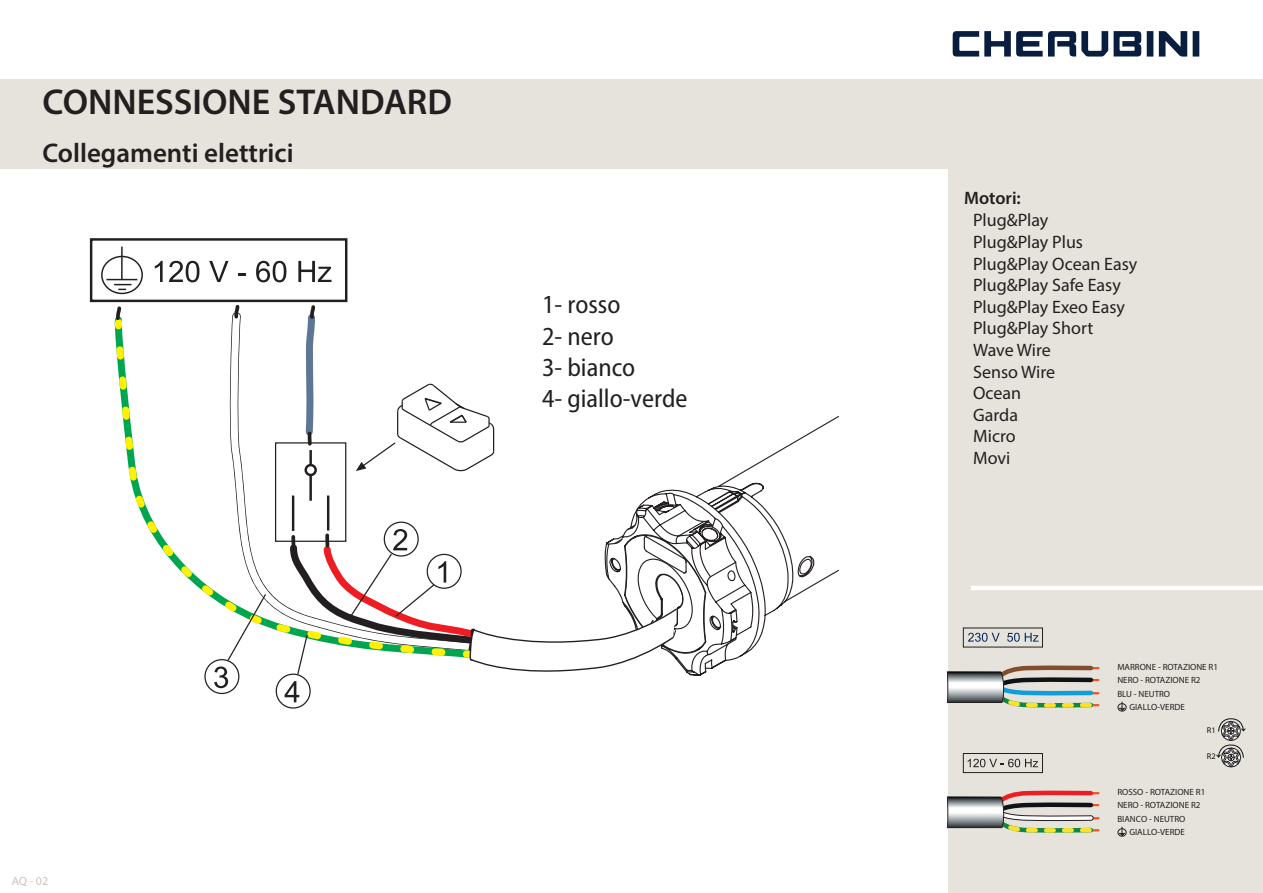
<style>
.page{position:relative;width:1263px;height:893px;background:#fff}
.page>*{position:absolute;margin:0;border:0;box-sizing:border-box;transform-origin:0 0}
.t1{font:600 36px "Myriad Pro";color:#231f20}
.t2{font:600 27px "Myriad Pro";color:#231f20}
.t3{font:semi-condensed 26.1px/31.3px "Myriad Pro";color:#231f20}
.t4{font:18px/21.6px "Myriad Pro";color:#231f20}
.t5{font:600 18px "Myriad Pro";color:#231f20}
.t6{font:12px "Myriad Pro";color:#cfc3bc}
.t7{font:9px/13.5px "Myriad Pro";color:#231f20}
.t8{font:8.4px "Myriad Pro";color:#101315}
</style>
<div class="page">
<div style="left:948px;top:167px;width:315px;height:726px;background:#e6e2dc"></div>
<svg style="left:968px;top:633px;width:70px;height:9px"></svg>
<div style="left:963px;top:753px;width:80px;height:20px;border:1px solid #231f20"></div>
<svg style="left:968px;top:759px;width:70px;height:8px"></svg>
<hr style="left:971px;top:586px;width:292px;height:4px;background:#fff">
<svg style="left:1216px;top:718px;width:30px;height:50px"></svg>
<div style="left:276px;top:674px;width:35px;height:35px;border:1px solid #231f20;border-radius:50%"></div>
<hr style="left:106px;top:279px;width:31px;height:1px;background:#231f20">
<svg style="left:114px;top:284px;width:17px;height:6px"></svg>
<hr style="left:121px;top:246px;width:2px;height:33px;background:#231f20">
<div style="left:101px;top:256px;width:42px;height:38px;border:1px solid #231f20;border-radius:50%"></div>
<div style="left:90px;top:238px;width:257px;height:64px;border:2px solid #231f20"></div>
<svg style="left:114px;top:304px;width:698px;height:398px"></svg>
<svg style="left:155px;top:261px;width:8px;height:21px"></svg>
<svg style="left:169px;top:261px;width:30px;height:21px"></svg>
<svg style="left:209px;top:261px;width:20px;height:21px"></svg>
<svg style="left:238px;top:273px;width:8px;height:3px"></svg>
<svg style="left:256px;top:261px;width:30px;height:21px"></svg>
<svg style="left:298px;top:261px;width:33px;height:21px"></svg>
<svg style="left:947px;top:790px;width:151px;height:43px"></svg>
<div style="left:1118px;top:829px;width:8px;height:7px;border:1px solid #231f20;border-radius:50%"></div>
<svg style="left:1119px;top:827px;width:6px;height:9px"></svg>
<svg style="left:947px;top:665px;width:151px;height:43px"></svg>
<div style="left:1118px;top:703px;width:8px;height:8px;border:1px solid #231f20;border-radius:50%"></div>
<svg style="left:1119px;top:702px;width:6px;height:9px"></svg>
<div style="left:0;top:79px;width:1263px;height:89px;background:#e6e2dc"></div>
<div style="left:1193px;top:31px;width:6px;height:26px;background:#091e3f"></div>
<div style="left:1147px;top:31px;width:6px;height:26px;background:#091e3f"></div>
<svg style="left:1159px;top:31px;width:28px;height:26px"></svg>
<svg style="left:953px;top:31px;width:188px;height:26px"></svg>
<h1 class="t1" style="left:42px;top:79px;width:411px">CONNESSIONE STANDARD</h1>
<h2 class="t2" style="left:42px;top:135px;width:253px">Collegamenti elettrici</h2>
<h3 class="t3" style="left:542px;top:289px;width:147px">1- rosso<br>2- nero<br>3- bianco<br>4- giallo-verde</h3>
<p class="t6" style="left:12px;top:874px;width:38px">AQ - 02</p>
<p class="t5" style="left:964px;top:186px;width:58px">Motori:</p>
<p class="t4" style="left:973px;top:209px;width:166px">Plug&amp;Play<br>Plug&amp;Play Plus<br>Plug&amp;Play Ocean Easy<br>Plug&amp;Play Safe Easy<br>Plug&amp;Play Exeo Easy<br>Plug&amp;Play Short<br>Wave Wire<br>Senso Wire<br>Ocean<br>Garda<br>Micro<br>Movi</p>
<p class="t7" style="left:1117px;top:660px;width:102px">MARRONE - ROTAZIONE R1<br>NERO - ROTAZIONE R2<br>BLU - NEUTRO</p>
<p class="t8" style="left:1207px;top:725px;width:10px">R1</p>
<p class="t8" style="left:1207px;top:751px;width:10px">R2</p>
<p class="t7" style="left:1129px;top:700px;width:57px">GIALLO-VERDE</p>
<p class="t7" style="left:1117px;top:785px;width:89px">ROSSO - ROTAZIONE R1<br>NERO - ROTAZIONE R2<br>BIANCO - NEUTRO</p>
<p class="t7" style="left:1129px;top:825px;width:57px">GIALLO-VERDE</p>
</div>
